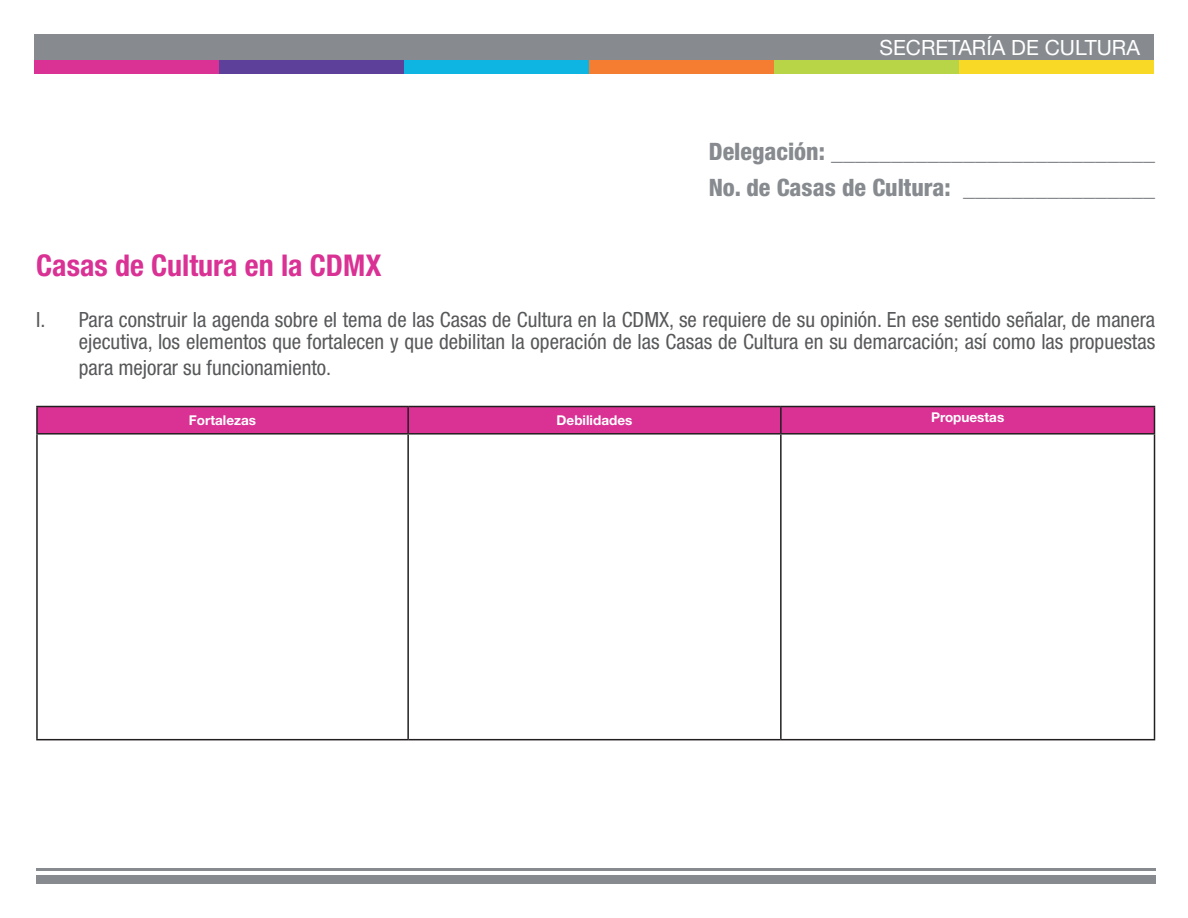
<style>
.page{position:relative;width:1188px;height:918px;background:#fff}
.page>*{position:absolute;margin:0;border:0;box-sizing:border-box;transform-origin:0 0}
.t1{font:700 condensed 30px "Helvetica Neue LT Std";color:#d93194}
.t2{font:800 condensed 24px "Helvetica Neue LT Std";color:#878b8f}
.t3{font:condensed 21px/22.5px "Helvetica Neue LT Std";color:#57585a;text-align:right}
.t4{font:21px "Helvetica Neue LT Std";color:#fff}
.t5{font:700 13.5px "Helvetica Neue LT Std";color:#fff}
</style>
<div class="page">
<div style="left:34px;top:34px;width:1120px;height:27px;background:#878b8f"></div>
<div style="left:774px;top:61px;width:185px;height:13px;background:#b8d548"></div>
<div style="left:219px;top:61px;width:185px;height:13px;background:#5d409a"></div>
<div style="left:959px;top:61px;width:195px;height:13px;background:#f8d926"></div>
<div style="left:34px;top:61px;width:185px;height:13px;background:#d93194"></div>
<div style="left:589px;top:61px;width:185px;height:13px;background:#f47d31"></div>
<div style="left:404px;top:61px;width:185px;height:13px;background:#0eb5e2"></div>
<hr style="left:36px;top:869px;width:1119px;height:2px;background:#878b8f">
<div style="left:36px;top:875px;width:1119px;height:9px;background:#878b8f"></div>
<hr style="left:36px;top:435px;width:2px;height:304px;background:#231f20">
<hr style="left:407px;top:435px;width:2px;height:304px;background:#231f20">
<hr style="left:780px;top:435px;width:2px;height:304px;background:#231f20">
<hr style="left:1154px;top:435px;width:1px;height:304px;background:#231f20">
<hr style="left:36px;top:739px;width:372px;height:1px;background:#231f20">
<hr style="left:408px;top:739px;width:373px;height:1px;background:#231f20">
<hr style="left:781px;top:739px;width:374px;height:1px;background:#231f20">
<hr style="left:36px;top:406px;width:372px;height:1px;background:#231f20">
<hr style="left:36px;top:407px;width:2px;height:26px;background:#231f20">
<hr style="left:36px;top:433px;width:372px;height:2px;background:#231f20">
<hr style="left:408px;top:406px;width:373px;height:1px;background:#231f20">
<hr style="left:408px;top:433px;width:373px;height:2px;background:#231f20">
<hr style="left:781px;top:406px;width:374px;height:1px;background:#231f20">
<div style="left:37px;top:407px;width:1118px;height:27px;background:#d93194"></div>
<hr style="left:781px;top:433px;width:374px;height:2px;background:#231f20">
<p class="t4" style="left:879px;top:35px;width:262px">SECRETARÍA DE CULTURA</p>
<p class="t2" style="left:709px;top:137px;width:448px">Delegación: ___________________________</p>
<p class="t2" style="left:709px;top:173px;width:448px">No. de Casas de Cultura: ________________</p>
<p class="t1" style="left:36px;top:247px;width:347px">Casas de Cultura en la CDMX</p>
<p class="t3" style="left:36px;top:308px;width:1121px">I. Para construir la agenda sobre el tema de las Casas de Cultura en la CDMX, se requiere de su opinión. En ese sentido señalar, de manera ejecutiva, los elementos que fortalecen y que debilitan la operación de las Casas de Cultura en su demarcación; así como las propuestas</p>
<p class="t3" style="left:79px;top:356px;width:254px">para mejorar su funcionamiento.</p>
<p class="t5" style="left:189px;top:412px;width:69px">Fortalezas</p>
<p class="t5" style="left:557px;top:412px;width:77px">Debilidades</p>
<p class="t5" style="left:931px;top:409px;width:75px">Propuestas</p>
</div>
